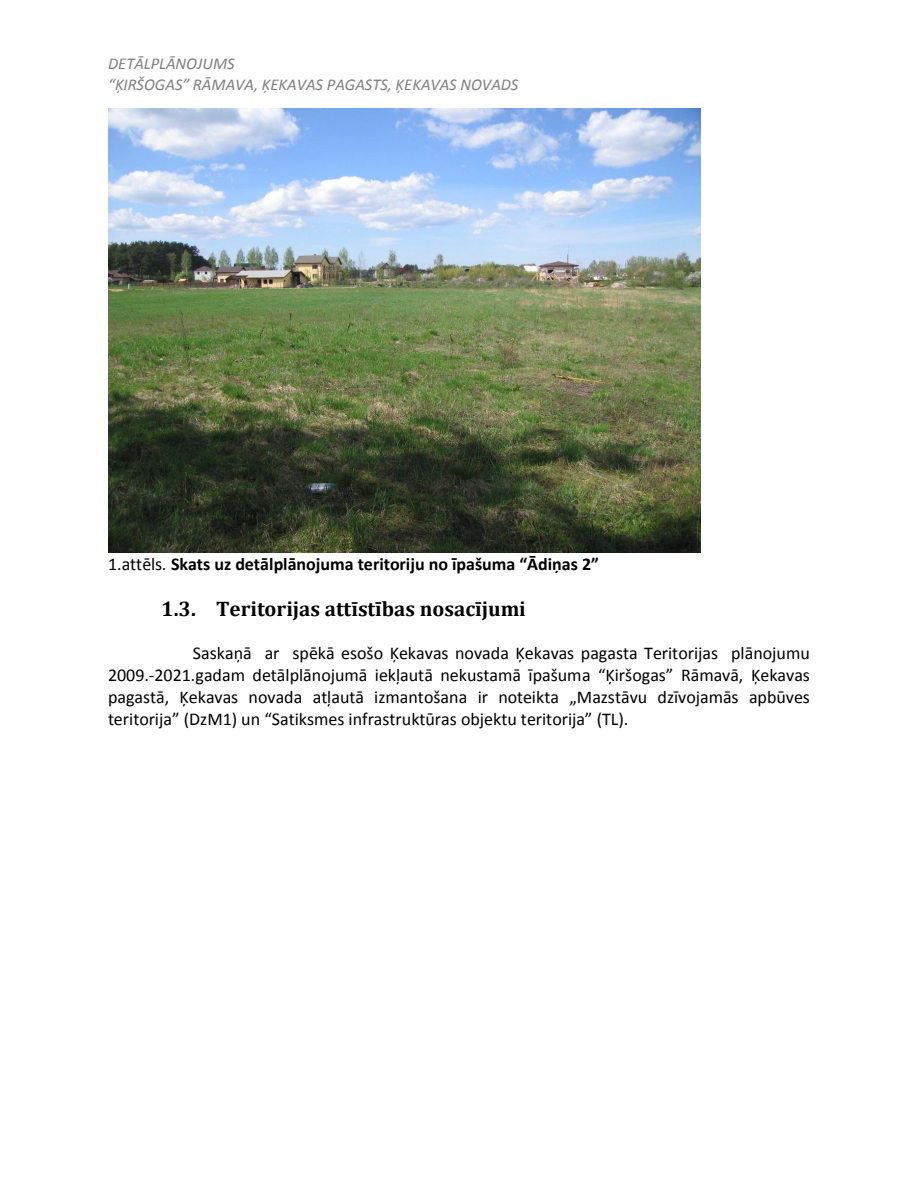
<style>
.page{position:relative;width:918px;height:1188px;background:#fff}
.page>*{position:absolute;margin:0;border:0;box-sizing:border-box;transform-origin:0 0}
.t1{font:700 21px "Cambria";color:#000}
.t2{font:18px/22px "Calibri";color:#000;text-align:justify}
.t3{font:700 18px "Calibri";color:#000}
.t4{font:italic 16.5px/20.1px "Calibri";color:#7f7f7f}
.s1{font-weight:400}
.s2{font-weight:400;font-style:italic}
</style>
<div class="page">
<img style="left:108px;top:108px;width:592px;height:444px">
<p class="t4" style="left:108px;top:55px;width:412px">DETĀLPLĀNOJUMS<br>“ĶIRŠOGAS” RĀMAVA, ĶEKAVAS PAGASTS, ĶEKAVAS NOVADS</p>
<p class="t3" style="left:108px;top:556px;width:492px"><span class="s1">1.attēls</span><span class="s2">.</span> Skats uz detālplānojuma teritoriju no īpašuma “Ādiņas 2”</p>
<p class="t1" style="left:161px;top:596px;width:366px">1.3. Teritorijas attīstības nosacījumi</p>
<p class="t2" style="left:108px;top:644px;width:703px;text-indent:85px">Saskaņā ar spēkā esošo Ķekavas novada Ķekavas pagasta Teritorijas plānojumu 2009.-2021.gadam detālplānojumā iekļautā nekustamā īpašuma “Ķiršogas” Rāmavā, Ķekavas pagastā, Ķekavas novada atļautā izmantošana ir noteikta „Mazstāvu dzīvojamās apbūves teritorija” (DzM1) un “Satiksmes infrastruktūras objektu teritorija” (TL).</p>
</div>
